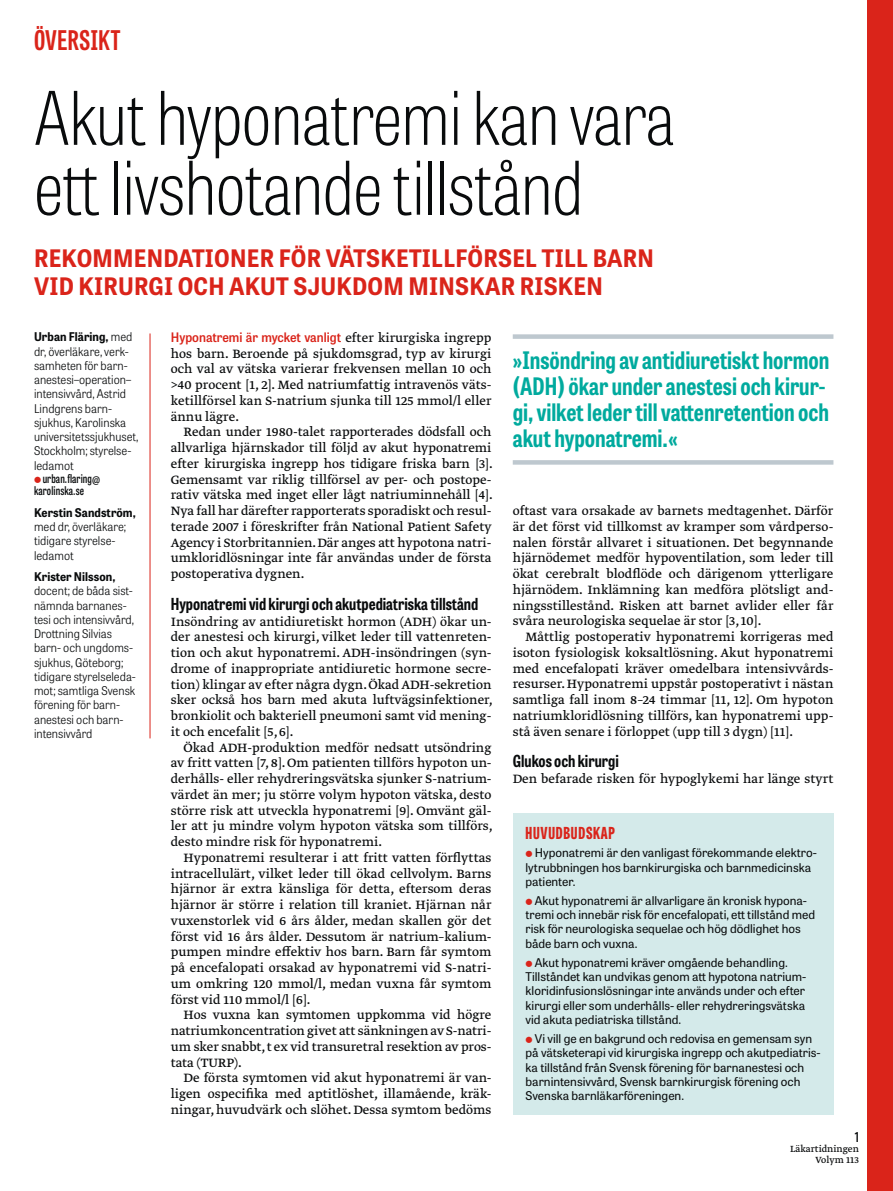
<style>
.page{position:relative;width:893px;height:1191px;background:#fff}
.page>*{position:absolute;margin:0;border:0;box-sizing:border-box;transform-origin:0 0}
.t1{font:100 73.5px/69.8px "Tablet Gothic Condensed";letter-spacing:-.005em;color:#090b0c}
.t2{font:700 27px "Tablet Gothic Compressed";letter-spacing:.02em;color:#da241a}
.t3{font:700 24px/26.2px "Tablet Gothic Condensed";color:#00aa9e}
.t4{font:700 24px/28.5px "Tablet Gothic Narrow";letter-spacing:.01em;color:#da241a}
.t5{font:700 16.5px "Tablet Gothic Condensed";color:#090b0c}
.t6{font:800 16.5px "Tablet Gothic Compressed";letter-spacing:.045em;color:#da241a}
.t7{font:14.25px/15.8px "Greta Text Pro Regular Min";color:#090b0c;text-align:justify}
.t8{font:600 13.5px "Tablet Gothic Condensed";color:#090b0c}
.t9{font:600 13.05px "Tablet Gothic Narrow";color:#da241a}
.t10{font:12px/14.4px "Tablet Gothic";color:#090b0c}
.t11{font:300 12px/14.2px "Tablet Gothic Narrow";color:#090b0c}
.t12{font:700 12px "Tablet Gothic Narrow";letter-spacing:.005em;color:#090b0c}
.t13{font:600 12px/12px "Tablet Gothic Compressed";letter-spacing:.01em;color:#090b0c}
.t14{font:10.5px/10.5px "Greta Text Pro";color:#090b0c;text-align:right}
.s1{font-weight:700}
.s2{font-family:"Greta Text Pro Regular Min";font-weight:400;font-size:14.25px;color:#090b0c}
</style>
<div class="page">
<div style="left:867px;top:0;width:26px;height:1191px;background:#da241a"></div>
<hr style="left:150px;top:333px;width:1px;height:405px;background:#da241a">
<div style="left:513px;top:813px;width:320px;height:301px;background:#d4eaea"></div>
<div style="left:513px;top:334px;width:320px;height:5px;background:#bec8cf"></div>
<hr style="left:513px;top:460px;width:320px;height:4px;background:#bec8cf">
<h2 class="t2" style="left:34px;top:22px;width:88px">ÖVERSIKT</h2>
<h1 class="t1" style="left:34px;top:81px;width:642px">Akut hyponatremi kan vara ett livshotande tillstånd</h1>
<h3 class="t4" style="left:34px;top:243px;width:621px">REKOMMENDATIONER FÖR VÄTSKETILLFÖRSEL TILL BARN<br>VID KIRURGI OCH AKUT SJUKDOM MINSKAR RISKEN</h3>
<p class="t11" style="left:34px;top:329px;width:106px"><span class="s1">Urban Fläring,</span> med dr, överläkare, verk&shy;samheten för barn&shy;anestesi–operation– intensivvård, Astrid<br>Lindgrens barn&shy;sjukhus, Karolinska universitetssjukhuset,<br>Stockholm; styrelse&shy;ledamot</p>
<p class="t13" style="left:34px;top:472px;width:68px;text-indent:9px">urban.flaring@ karolinska.se</p>
<p class="t12" style="left:34px;top:504px;width:103px">Kerstin Sandström,</p>
<p class="t11" style="left:34px;top:519px;width:94px">med dr, överläkare; tidigare styrelse&shy;ledamot</p>
<p class="t12" style="left:34px;top:568px;width:83px">Krister Nilsson,</p>
<p class="t11" style="left:34px;top:583px;width:103px">docent; de båda sist&shy;nämnda barnanes&shy;tesi och intensivvård,<br>Drottning Silvias barn- och ungdoms&shy;sjukhus, Göteborg; tidigare styrelseleda&shy;mot; samtliga Svensk förening för barn&shy;anestesi och barn&shy;intensivvård</p>
<p class="t9" style="left:171px;top:328px;width:322px">Hyponatremi är mycket vanligt <span class="s2">efter kirurgiska ingrepp</span></p>
<p class="t7" style="left:171px;top:346px;width:322px">hos barn. Beroende på sjukdomsgrad, typ av kirurgi och val av vätska varierar frekvensen mellan 10 och &gt;40 procent [1, 2]. Med natriumfattig intravenös väts&shy;ketillförsel kan S-natrium sjunka till 125 mmol/l eller ännu lägre.</p>
<p class="t7" style="left:171px;top:425px;width:324px;text-indent:13px">Redan under 1980-talet rapporterades dödsfall och allvarliga hjärnskador till följd av akut hyponatremi efter kirurgiska ingrepp hos tidigare friska barn [3].<br>Gemensamt var riklig tillförsel av per- och postope&shy;rativ vätska med inget eller lågt natriuminnehåll [4].<br>Nya fall har därefter rapporterats sporadiskt och resul&shy;terade 2007 i föreskrifter från National Patient Safety Agency i Storbritannien. Där anges att hypotona natri&shy;umkloridlösningar inte får användas under de första postoperativa dygnen.</p>
<p class="t5" style="left:171px;top:592px;width:309px">Hyponatremi vid kirurgi och akutpediatriska tillstånd</p>
<p class="t7" style="left:171px;top:614px;width:324px">Insöndring av antidiuretiskt hormon (ADH) ökar un&shy;der anestesi och kirurgi, vilket leder till vattenreten&shy;tion och akut hyponatremi. ADH-insöndringen (syn&shy;drome of inappropriate antidiuretic hormone secre&shy;tion) klingar av efter några dygn. Ökad ADH-sekretion sker också hos barn med akuta luftvägsinfektioner, bronkiolit och bakteriell pneumoni samt vid mening&shy;it och encefalit [5, 6].</p>
<p class="t7" style="left:171px;top:740px;width:324px;text-indent:13px">Ökad ADH-produktion medför nedsatt utsöndring av fritt vatten [7, 8]. Om patienten tillförs hypoton un&shy;derhålls- eller rehydreringsvätska sjunker S-natrium&shy;värdet än mer; ju större volym hypoton vätska, desto större risk att utveckla hyponatremi [9]. Omvänt gäl&shy;ler att ju mindre volym hypoton vätska som tillförs, desto mindre risk för hyponatremi.</p>
<p class="t7" style="left:171px;top:850px;width:322px;text-indent:13px">Hyponatremi resulterar i att fritt vatten förflyttas intracellulärt, vilket leder till ökad cellvolym. Barns hjärnor är extra känsliga för detta, eftersom deras hjärnor är större i relation till kraniet. Hjärnan når vuxenstorlek vid 6 års ålder, medan skallen gör det först vid 16 års ålder. Dessutom är natrium–kalium&shy;pumpen mindre effektiv hos barn. Barn får symtom på encefalopati orsakad av hyponatremi vid S-natri&shy;um omkring 120 mmol/l, medan vuxna får symtom först vid 110 mmol/l [6].</p>
<p class="t7" style="left:171px;top:1007px;width:322px;text-indent:13px">Hos vuxna kan symtomen uppkomma vid högre natriumkoncentration givet att sänkningen av S-natri&shy;um sker snabbt, t ex vid transuretral resektion av pros&shy;tata (TURP).</p>
<p class="t7" style="left:171px;top:1070px;width:322px;text-indent:13px">De första symtomen vid akut hyponatremi är van&shy;ligen ospecifika med aptitlöshet, illamående, kräk&shy;ningar, huvudvärk och slöhet. Dessa symtom bedöms</p>
<h3 class="t3" style="left:513px;top:346px;width:318px">»Insöndring av antidiuretiskt hormon (ADH) ökar under anestesi och kirur&shy;gi, vilket leder till vattenretention och akut hyponatremi.«</h3>
<p class="t7" style="left:513px;top:503px;width:322px">oftast vara orsakade av barnets medtagenhet. Därför är det först vid tillkomst av kramper som vårdperso&shy;nalen förstår allvaret i situationen. Det begynnande hjärnödemet medför hypoventilation, som leder till ökat cerebralt blodflöde och därigenom ytterligare hjärnödem. Inklämning kan medföra plötsligt and&shy;ningsstillestånd. Risken att barnet avlider eller får svåra neurologiska sequelae är stor [3, 10].</p>
<p class="t7" style="left:513px;top:629px;width:322px;text-indent:13px">Måttlig postoperativ hyponatremi korrigeras med isoton fysiologisk koksaltlösning. Akut hyponatremi med encefalopati kräver omedelbara intensivvårds&shy;resurser. Hyponatremi uppstår postoperativt i nästan samtliga fall inom 8–24 timmar [11, 12]. Om hypoton natriumkloridlösning tillförs, kan hyponatremi upp&shy;stå även senare i förloppet (upp till 3 dygn) [11].</p>
<p class="t5" style="left:513px;top:750px;width:108px">Glukos och kirurgi</p>
<p class="t7" style="left:513px;top:771px;width:322px">Den befarade risken för hypoglykemi har länge styrt</p>
<p class="t6" style="left:525px;top:821px;width:91px">HUVUDBUDSKAP</p>
<p class="t10" style="left:525px;top:845px;width:293px;text-indent:9px">Hyponatremi är den vanligast förekommande elektro&shy;lytrubbningen hos barnkirurgiska och barnmedicinska patienter.</p>
<p class="t10" style="left:525px;top:892px;width:291px;text-indent:9px">Akut hyponatremi är allvarligare än kronisk hypona&shy;tremi och innebär risk för encefalopati, ett tillstånd med risk för neurologiska sequelae och hög dödlighet hos både barn och vuxna.</p>
<p class="t10" style="left:525px;top:954px;width:282px;text-indent:9px">Akut hyponatremi kräver omgående behandling.<br>Tillståndet kan undvikas genom att hypotona natrium&shy;kloridinfusionslösningar inte används under och efter kirurgi eller som underhålls- eller rehydreringsvätska vid akuta pediatriska tillstånd.</p>
<p class="t10" style="left:525px;top:1030px;width:297px;text-indent:9px">Vi vill ge en bakgrund och redovisa en gemensam syn på vätsketerapi vid kirurgiska ingrepp och akutpediatris&shy;ka tillstånd från Svensk förening för barnanestesi och barnintensivvård, Svensk barnkirurgisk förening och Svenska barnläkarföreningen.</p>
<p class="t8" style="left:855px;top:1127px;width:6px">1</p>
<p class="t14" style="left:790px;top:1144px;width:70px">Läkartidningen<br>Volym 113</p>
</div>
